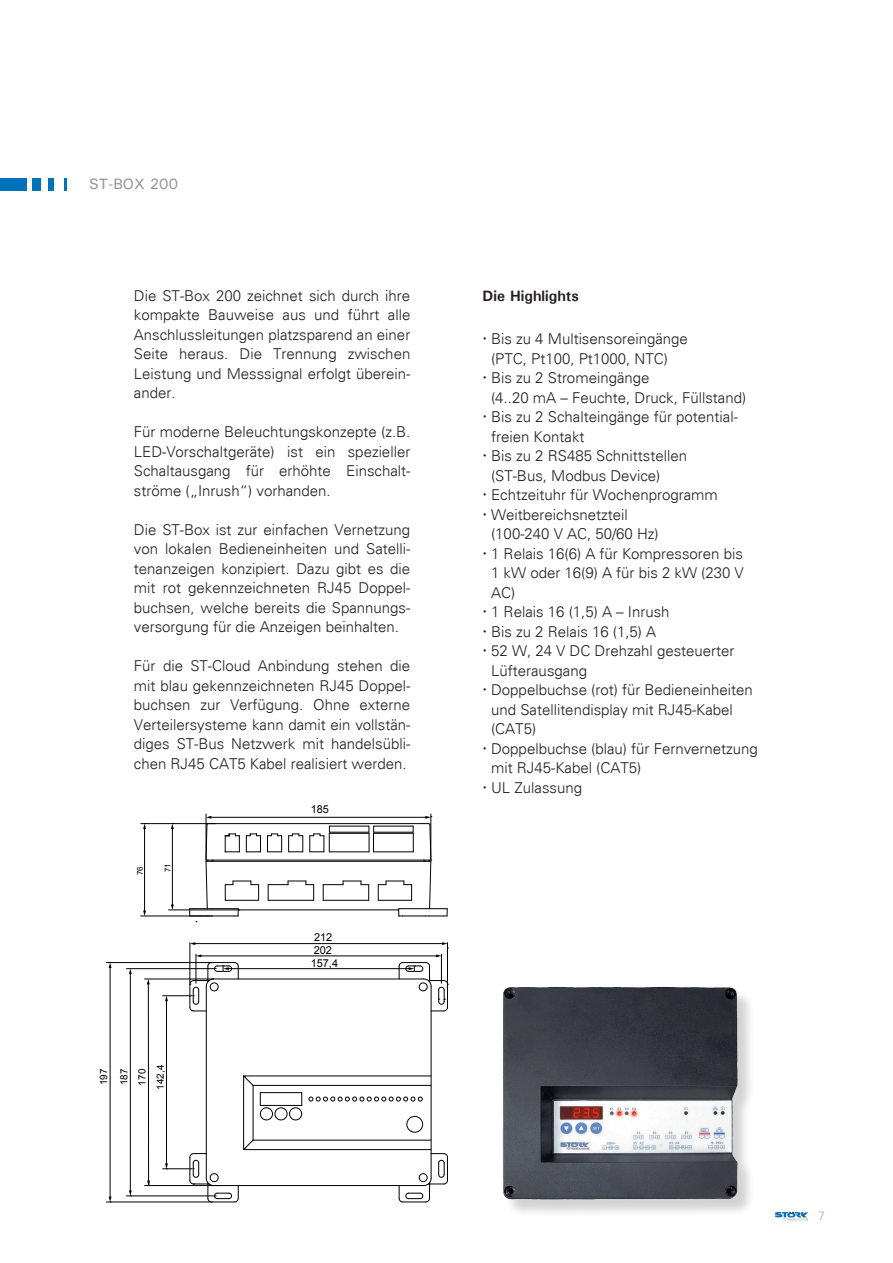
<style>
.page{position:relative;width:893px;height:1263px;background:#fff}
.page>*{position:absolute;margin:0;border:0;box-sizing:border-box;transform-origin:0 0}
.t1{font:300 15px/19.5px "Univers";color:#231f20}
.Zwischenüberschrift{font:700 15px "Univers";color:#231f20}
.Überschriften{font:500 15px "Univers";color:#939598}
.Seitenzahl_rechts{font:300 12px "Univers";color:#a8a9ad}
.t2{font:10.95px "Arial";color:#000}
.t3{font:9.9px/20.2px "Arial";color:#000}
.t4{font:7.95px "Arial";color:#000}
</style>
<div class="page">
<div style="left:0;top:179px;width:27px;height:12px;background:#0072bc"></div>
<div style="left:32px;top:179px;width:8px;height:12px;background:#0072bc"></div>
<div style="left:48px;top:179px;width:6px;height:12px;background:#0072bc"></div>
<svg style="left:64px;top:179px;width:3px;height:12px"></svg>
<div style="left:505px;top:989px;width:251px;height:228px;background:#231f20;opacity:.2"></div>
<img style="left:502px;top:987px;width:241px;height:216px">
<hr style="left:260px;top:1105px;width:42px;height:1px;background:#000">
<svg style="left:260px;top:1093px;width:1px;height:12px"></svg>
<hr style="left:260px;top:1092px;width:42px;height:1px;background:#000">
<svg style="left:301px;top:1093px;width:1px;height:12px"></svg>
<svg style="left:308px;top:1096px;width:115px;height:5px"></svg>
<div style="left:289px;top:1107px;width:13px;height:13px;border:1px solid #000;border-radius:50%"></div>
<div style="left:260px;top:1107px;width:13px;height:13px;border:1px solid #000;border-radius:50%"></div>
<div style="left:274px;top:1107px;width:14px;height:13px;border:1px solid #000;border-radius:50%"></div>
<hr style="left:214px;top:1185px;width:209px;height:1px;background:#000">
<hr style="left:244px;top:1149px;width:187px;height:1px;background:#000">
<hr style="left:243px;top:1076px;width:1px;height:73px;background:#000">
<hr style="left:244px;top:1075px;width:187px;height:1px;background:#000">
<hr style="left:431px;top:986px;width:1px;height:192px;background:#000">
<hr style="left:206px;top:986px;width:1px;height:192px;background:#000">
<hr style="left:214px;top:978px;width:210px;height:1px;background:#000">
<hr style="left:253px;top:1085px;width:178px;height:1px;background:#000">
<hr style="left:253px;top:1139px;width:178px;height:1px;background:#000">
<hr style="left:253px;top:1085px;width:1px;height:55px;background:#000">
<svg style="left:243px;top:1075px;width:11px;height:12px"></svg>
<div style="left:406px;top:1116px;width:17px;height:17px;border:1px solid #000;border-radius:50%"></div>
<svg style="left:398px;top:1152px;width:50px;height:51px"></svg>
<hr style="left:239px;top:909px;width:159px;height:1px;background:#000">
<hr style="left:213px;top:861px;width:211px;height:1px;background:#000">
<hr style="left:214px;top:823px;width:209px;height:1px;background:#000">
<hr style="left:213px;top:859px;width:211px;height:1px;background:#000">
<hr style="left:141px;top:916px;width:69px;height:1px;background:#000">
<hr style="left:141px;top:823px;width:72px;height:1px;background:#000">
<hr style="left:144px;top:828px;width:1px;height:83px;background:#000">
<svg style="left:143px;top:910px;width:3px;height:6px"></svg>
<svg style="left:143px;top:823px;width:3px;height:6px"></svg>
<hr style="left:169px;top:910px;width:69px;height:1px;background:#000">
<hr style="left:172px;top:828px;width:1px;height:77px;background:#000">
<svg style="left:171px;top:904px;width:3px;height:6px"></svg>
<svg style="left:171px;top:823px;width:3px;height:6px"></svg>
<hr style="left:206px;top:814px;width:1px;height:45px;background:#000">
<hr style="left:431px;top:814px;width:1px;height:45px;background:#000">
<hr style="left:210px;top:817px;width:216px;height:1px;background:#000">
<svg style="left:267px;top:816px;width:181px;height:100px"></svg>
<hr style="left:228px;top:968px;width:182px;height:1px;background:#000">
<hr style="left:200px;top:956px;width:237px;height:1px;background:#000">
<svg style="left:189px;top:816px;width:72px;height:106px"></svg>
<hr style="left:190px;top:943px;width:1px;height:40px;background:#000">
<hr style="left:194px;top:943px;width:249px;height:1px;background:#000">
<svg style="left:190px;top:942px;width:5px;height:3px"></svg>
<hr style="left:166px;top:1000px;width:1px;height:164px;background:#000">
<hr style="left:126px;top:968px;width:90px;height:1px;background:#000">
<hr style="left:126px;top:1195px;width:90px;height:1px;background:#000">
<hr style="left:130px;top:973px;width:1px;height:218px;background:#000">
<svg style="left:129px;top:969px;width:3px;height:5px"></svg>
<svg style="left:129px;top:1190px;width:3px;height:6px"></svg>
<hr style="left:106px;top:962px;width:105px;height:1px;background:#000">
<hr style="left:106px;top:1202px;width:105px;height:1px;background:#000">
<hr style="left:110px;top:967px;width:1px;height:230px;background:#000">
<svg style="left:109px;top:962px;width:3px;height:6px"></svg>
<svg style="left:109px;top:1196px;width:3px;height:7px"></svg>
<hr style="left:145px;top:979px;width:69px;height:1px;background:#000">
<hr style="left:145px;top:1185px;width:74px;height:1px;background:#000">
<hr style="left:148px;top:983px;width:1px;height:199px;background:#000">
<svg style="left:147px;top:979px;width:3px;height:5px"></svg>
<svg style="left:163px;top:954px;width:76px;height:58px"></svg>
<svg style="left:163px;top:1139px;width:91px;height:64px"></svg>
<svg style="left:147px;top:1181px;width:3px;height:5px"></svg>
<svg style="left:398px;top:942px;width:50px;height:70px"></svg>
<svg style="left:775px;top:1212px;width:33px;height:8px"></svg>
<p class="Überschriften" style="left:89px;top:174px;width:90px">ST-BOX 200</p>
<p class="t1" style="left:134px;top:286px;width:278px;text-align:justify">Die ST-Box 200 zeichnet sich durch ihre kompakte Bauweise aus und führt alle Anschlussleitungen platzsparend an einer Seite heraus. Die Trennung zwischen Leistung und Messsignal erfolgt überein&shy;ander.</p>
<p class="t1" style="left:134px;top:422px;width:278px;text-align:justify">Für moderne Beleuchtungskonzepte (z.B.<br>LED-Vorschaltgeräte) ist ein spezieller Schaltausgang für erhöhte Einschalt&shy;ströme („Inrush“) vorhanden.</p>
<p class="t1" style="left:134px;top:520px;width:278px;text-align:justify">Die ST-Box ist zur einfachen Vernetzung von lokalen Bedieneinheiten und Satelli&shy;tenanzeigen konzipiert. Dazu gibt es die mit rot gekennzeichneten RJ45 Doppel&shy;buchsen, welche bereits die Spannungs&shy;versorgung für die Anzeigen beinhalten.</p>
<p class="t1" style="left:134px;top:656px;width:278px;text-align:justify">Für die ST-Cloud Anbindung stehen die mit blau gekennzeichneten RJ45 Doppel&shy;buchsen zur Verfügung. Ohne externe Verteilersysteme kann damit ein vollstän&shy;diges ST-Bus Netzwerk mit handelsübli&shy;chen RJ45 CAT5 Kabel realisiert werden.</p>
<p class="t4" style="left:135px;top:875px;width:10px;rotate:-90deg">76</p>
<p class="t4" style="left:163px;top:872px;width:10px;rotate:-90deg">71</p>
<p class="t3" style="left:94px;top:1085px;width:18px;rotate:-90deg">197<br>187</p>
<p class="t3" style="left:132px;top:1085px;width:18px;rotate:-90deg">170</p>
<p class="t3" style="left:150px;top:1090px;width:26px;rotate:-90deg">142,4</p>
<p class="t2" style="left:311px;top:802px;width:20px">185</p>
<p class="t2" style="left:314px;top:930px;width:20px">212</p>
<p class="t2" style="left:314px;top:942px;width:20px">202</p>
<p class="t2" style="left:311px;top:955px;width:29px">157,4</p>
<p class="Zwischenüberschrift" style="left:483px;top:286px;width:98px">Die Highlights</p>
<p class="t1" style="left:491px;top:329px;width:198px">Bis zu 4 Multisensoreingänge (PTC, Pt100, Pt1000, NTC)</p>
<p class="t1" style="left:491px;top:368px;width:257px">Bis zu 2 Stromeingänge<br>(4..20 mA – Feuchte, Druck, Füllstand)</p>
<p class="t1" style="left:491px;top:407px;width:248px">Bis zu 2 Schalteingänge für potential&shy;freien Kontakt</p>
<p class="t1" style="left:491px;top:446px;width:197px">Bis zu 2 RS485 Schnittstellen (ST-Bus, Modbus Device)</p>
<p class="t1" style="left:491px;top:485px;width:228px">Echtzeituhr für Wochenprogramm</p>
<p class="t1" style="left:491px;top:504px;width:169px">Weitbereichsnetzteil (100-240 V AC, 50/60 Hz)</p>
<p class="t1" style="left:491px;top:543px;width:254px;text-align:justify">1 Relais 16(6) A für Kompressoren bis 1 kW oder 16(9) A für bis 2 kW (230 V AC)</p>
<p class="t1" style="left:491px;top:602px;width:180px">1 Relais 16 (1,5) A – Inrush</p>
<p class="t1" style="left:491px;top:621px;width:167px">Bis zu 2 Relais 16 (1,5) A</p>
<p class="t1" style="left:491px;top:641px;width:245px">52 W, 24 V DC Drehzahl gesteuerter<br>Lüfterausgang</p>
<p class="t1" style="left:491px;top:680px;width:263px">Doppelbuchse (rot) für Bedieneinheiten und Satellitendisplay mit RJ45-Kabel (CAT5)</p>
<p class="t1" style="left:491px;top:738px;width:268px">Doppelbuchse (blau) für Fernvernetzung mit RJ45-Kabel (CAT5)</p>
<p class="t1" style="left:491px;top:777px;width:92px">UL Zulassung</p>
<p class="Seitenzahl_rechts" style="left:818px;top:1209px;width:8px">7</p>
</div>
